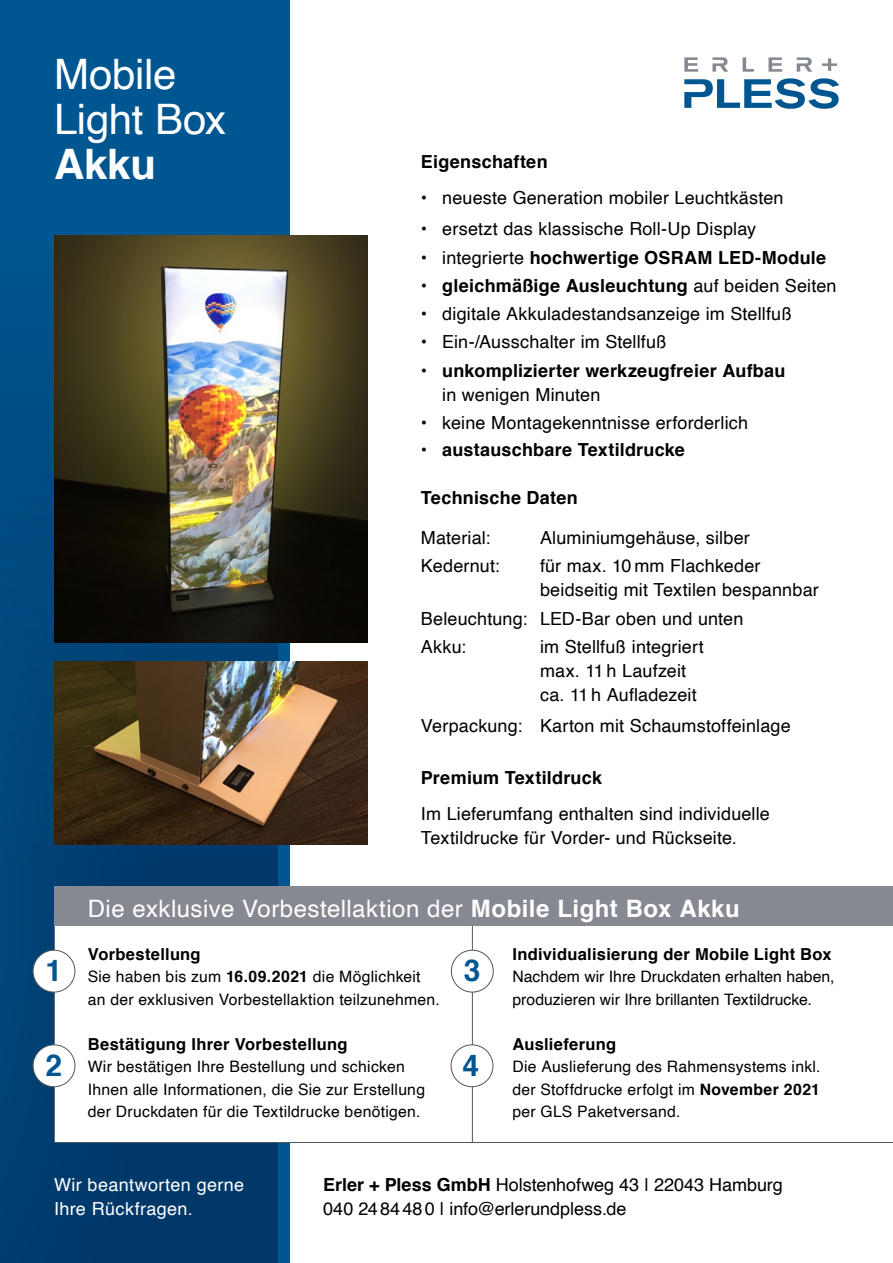
<style>
.page{position:relative;width:893px;height:1263px;background:#fff}
.page>*{position:absolute;margin:0;border:0;box-sizing:border-box;transform-origin:0 0}
.t1{font:42px/45px "Helvetica";letter-spacing:-.005em;color:#fff}
.t2{font:700 42px "Helvetica";color:#fff}
.t3{font:700 30px "Helvetica";color:#005691}
.t4{font:24px "Helvetica";letter-spacing:.02em;color:#fff}
.t5{font:18px/24px "Helvetica";letter-spacing:.01em;color:#000}
.t6{font:700 18px/24px "Helvetica";letter-spacing:.015em;color:#000}
.t7{font:18px/24px "Helvetica";letter-spacing:.02em;color:#fff}
.t8{font:700 16.5px "Helvetica";letter-spacing:.015em;color:#000}
.t9{font:15.75px/22.5px "Helvetica";letter-spacing:.015em;color:#000}
.s1{font-weight:400}
.s2{font-weight:700}
.s3{font-size:16.5px}
</style>
<div class="page">
<div style="left:277px;top:0;width:13px;height:1263px;background:#005691"></div>
<div style="left:0;top:0;width:277px;height:1263px;background:#005691"></div>
<div style="left:0;top:47px;width:277px;height:1216px;background:linear-gradient(to bottom,#005892,#00396a)"></div>
<svg style="left:684px;top:78px;width:155px;height:31px"></svg>
<svg style="left:684px;top:57px;width:14px;height:15px"></svg>
<svg style="left:743px;top:57px;width:11px;height:15px"></svg>
<svg style="left:768px;top:57px;width:14px;height:15px"></svg>
<svg style="left:712px;top:57px;width:16px;height:15px"></svg>
<svg style="left:797px;top:57px;width:15px;height:15px"></svg>
<svg style="left:822px;top:58px;width:15px;height:13px"></svg>
<img style="left:54px;top:236px;width:314px;height:406px">
<div style="left:54px;top:917px;width:839px;height:225px;background:#fff"></div>
<svg style="left:472px;top:926px;width:421px;height:217px"></svg>
<img style="left:54px;top:662px;width:314px;height:182px">
<div style="left:33px;top:950px;width:42px;height:42px;background:#fff;border-radius:50%"></div>
<div style="left:33px;top:950px;width:42px;height:42px;border:1px solid #52565d;border-radius:50%"></div>
<div style="left:451px;top:950px;width:42px;height:42px;background:#fff;border-radius:50%"></div>
<div style="left:451px;top:950px;width:43px;height:42px;border:1px solid #52565d;border-radius:50%"></div>
<div style="left:33px;top:1045px;width:42px;height:42px;background:#fff;border-radius:50%"></div>
<div style="left:33px;top:1044px;width:42px;height:43px;border:1px solid #52565d;border-radius:50%"></div>
<div style="left:451px;top:1045px;width:42px;height:42px;background:#fff;border-radius:50%"></div>
<div style="left:451px;top:1044px;width:42px;height:43px;border:1px solid #52565d;border-radius:50%"></div>
<div style="left:54px;top:887px;width:839px;height:39px;background:#868992"></div>
<h1 class="t1" style="left:54px;top:53px;width:174px">Mobile<br>Light Box</h1>
<h1 class="t2" style="left:54px;top:130px;width:104px">Akku</h1>
<p class="t6" style="left:421px;top:150px;width:128px">Eigenschaften</p>
<p class="t5" style="left:421px;top:186px;width:364px">• neueste Generation mobiler Leuchtkästen</p>
<p class="t5" style="left:421px;top:218px;width:337px">• ersetzt das klassische Roll-Up Display</p>
<p class="t6" style="left:421px;top:245px;width:407px"><span class="s1">• integrierte</span> hochwertige OSRAM LED-Module</p>
<p class="t6" style="left:421px;top:274px;width:417px"><span class="s1">•</span> gleichmäßige Ausleuchtung <span class="s1">auf beiden Seiten</span></p>
<p class="t5" style="left:421px;top:302px;width:373px">• digitale Akkuladestandsanzeige im Stellfuß</p>
<p class="t5" style="left:421px;top:331px;width:247px">• Ein-/Ausschalter im Stellfuß</p>
<p class="t6" style="left:442px;top:359px;width:345px;text-indent:-21px"><span class="s1">•</span> unkomplizierter werkzeugfreier Aufbau <span class="s1">in wenigen Minuten</span></p>
<p class="t5" style="left:421px;top:411px;width:329px">• keine Montagekenntnisse erforderlich</p>
<p class="t6" style="left:421px;top:438px;width:265px"><span class="s1">•</span> austauschbare Textildrucke</p>
<p class="t6" style="left:421px;top:486px;width:158px">Technische Daten</p>
<p class="t5" style="left:421px;top:526px;width:71px">Material:</p>
<p class="t5" style="left:540px;top:526px;width:211px">Aluminiumgehäuse, silber</p>
<p class="t5" style="left:421px;top:555px;width:80px">Kedernut:</p>
<p class="t5" style="left:540px;top:555px;width:280px">für max. 10 mm Flachkeder beidseitig mit Textilen bespannbar</p>
<p class="t5" style="left:421px;top:605px;width:324px;line-height:28.2px">Beleuchtung: LED-Bar oben und unten<br>Akku:</p>
<p class="t5" style="left:540px;top:635px;width:165px">im Stellfuß integriert max. 11 h Laufzeit ca. 11 h Aufladezeit</p>
<p class="t5" style="left:421px;top:714px;width:371px">Verpackung: Karton mit Schaumstoffeinlage</p>
<p class="t6" style="left:421px;top:766px;width:183px">Premium Textildruck</p>
<p class="t5" style="left:421px;top:803px;width:350px">Im Lieferumfang enthalten sind individuelle<br>Textildrucke für Vorder- und Rückseite.</p>
<h3 class="t4" style="left:88px;top:890px;width:654px">Die exklusive Vorbestellaktion der <span class="s2">Mobile Light Box Akku</span></h3>
<p class="t8" style="left:88px;top:940px;width:114px">Vorbestellung</p>
<p class="t9" style="left:88px;top:966px;width:353px">Sie haben bis zum <span class="s2">16.09.2021</span> die Möglichkeit an der exklusiven Vorbestellaktion teilzunehmen.</p>
<p class="t8" style="left:88px;top:1030px;width:261px">Bestätigung Ihrer Vorbestellung</p>
<p class="t9" style="left:88px;top:1056px;width:339px">Wir bestätigen Ihre Bestellung und schicken<br>Ihnen alle Informationen, die Sie zur Erstellung der Druckdaten für die Textildrucke benötigen.</p>
<h2 class="t3" style="left:46px;top:946px;width:18px">1</h2>
<h2 class="t3" style="left:464px;top:946px;width:18px">3</h2>
<h2 class="t3" style="left:46px;top:1041px;width:18px">2</h2>
<h2 class="t3" style="left:463px;top:1041px;width:18px">4</h2>
<p class="t8" style="left:512px;top:940px;width:321px">Individualisierung der Mobile Light Box</p>
<p class="t9" style="left:512px;top:966px;width:324px">Nachdem wir Ihre Druckdaten erhalten haben, produzieren wir Ihre brillanten Textildrucke<span class="s3">.</span></p>
<p class="t8" style="left:512px;top:1030px;width:105px">Auslieferung</p>
<p class="t9" style="left:512px;top:1056px;width:310px;text-align:justify">Die Auslieferung des Rahmensystems inkl. der Stoffdrucke erfolgt im <span class="s2">November 2021 </span>per GLS Paketversand.</p>
<p class="t7" style="left:54px;top:1174px;width:192px">Wir beantworten gerne<br>Ihre Rückfragen.</p>
<p class="t5" style="left:323px;top:1174px;width:461px"><span class="s2">Erler + Pless GmbH</span> Holstenhofweg 43 | 22043 Hamburg<br>040 2484480 | info@erlerundpless.de</p>
</div>
